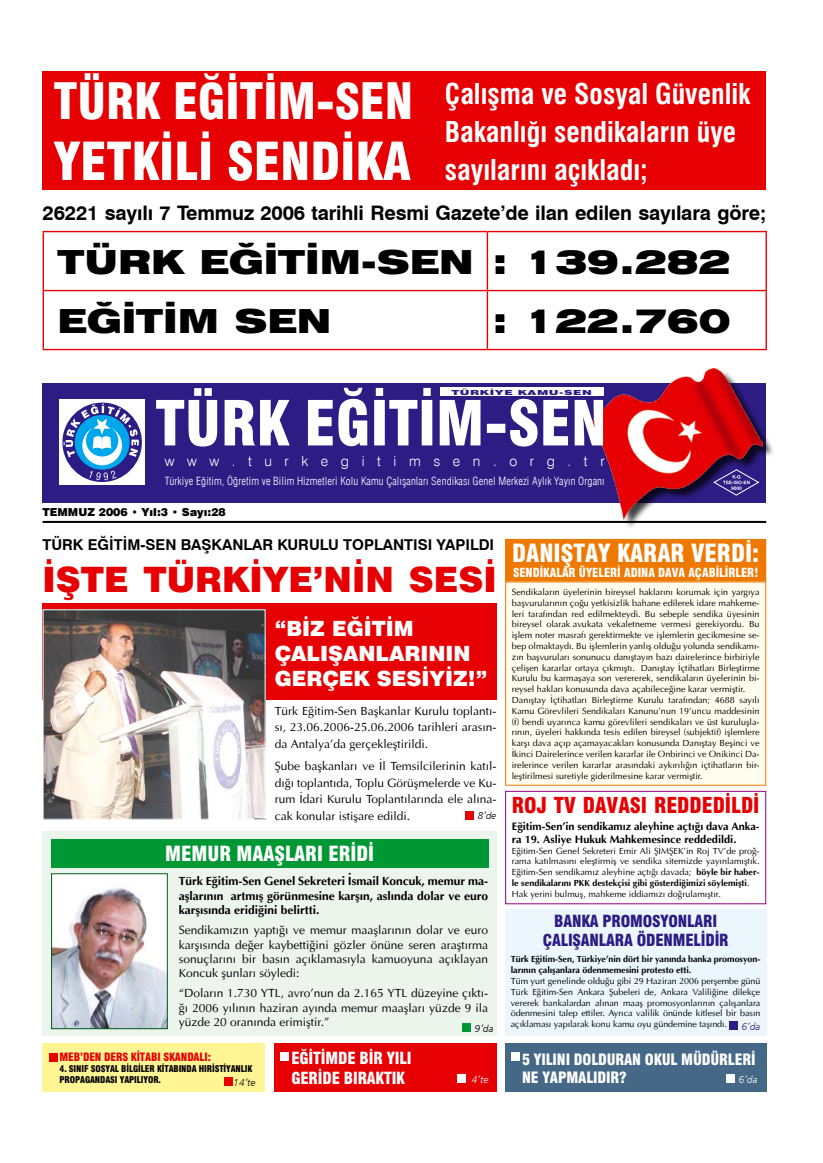
<style>
.page{position:relative;width:823px;height:1163px;background:#fff}
.page>*{position:absolute;margin:0;border:0;box-sizing:border-box;transform-origin:0 0}
.t1{font:900 condensed 51px "Swiss 721 BT";color:#fff}
.t2{font:900 condensed 48px "Swiss 721 BT";color:#fff}
.t3{font:900 35px "Swiss 721 BT";color:#e60003}
.t4{font:900 expanded 33.3px/58.9px "Swiss 721 BT";color:#000}
.t5{font:700 condensed 28px/38.2px "Swiss 721 BT";color:#fff}
.t6{font:900 condensed 24px "Swiss 721 BT";color:#fff}
.t7{font:900 21px/25.2px "Swiss 721 BT";color:#fff}
.t8{font:900 condensed 21px "Swiss 721 BT";color:#e60003}
.t9{font:700 20px "Swiss 721 BT";letter-spacing:-.01em;color:#000}
.t10{font:900 condensed 20px "Swiss 721 BT";color:#fff}
.t11{font:900 condensed 16px/19.2px "Swiss 721 BT";letter-spacing:-.01em;color:#2e1c85;text-align:center}
.t12{font:900 condensed 16px/19.2px "Swiss 721 BT";letter-spacing:-.01em;color:#fff}
.t13{font:700 15px "Swiss 721 BT";color:#000}
.t14{font:900 condensed 15px/18px "Swiss 721 BT";letter-spacing:-.01em;color:#fff}
.t15{font:300 14px "Swiss 721 BT";letter-spacing:.9em;color:#fff}
.t16{font:12px/16.6px "Brittanic";color:#000;text-align:justify}
.t17{font:700 12px/14.4px "Brittanic";color:#000;text-align:justify}
.t18{font:900 condensed 12px "Swiss 721 BT";color:#fff}
.t19{font:300 condensed 11px "Swiss 721 BT";letter-spacing:.01em;color:#fff}
.t20{font:700 11px/13.2px "Brittanic";color:#000}
.t21{font:900 condensed 11px "Swiss 721 BT";letter-spacing:-.01em;color:#e60003}
.t22{font:900 11px "Swiss 721 BT";color:#000}
.t23{font:10px "Humanist 777 BT Light Italic B";color:#000}
.t24{font:10px "Humanist 777 BT Light Italic B";color:#fff}
.t25{font:10px "Humanist 777 BT Light Italic B";color:#2e1c85}
.t26{font:9px/10.8px "Brittanic";color:#000}
.t27{font:700 9px/10.8px "Brittanic";letter-spacing:-.005em;color:#000}
.t28{font:900 condensed 9px/10.8px "Swiss 721 BT";letter-spacing:-.01em;color:#000}
.t29{font:900 7px "Swiss 721 BT";letter-spacing:.045em;color:#2e1c85;scale:1.71 1}
.s1{font-weight:700}
</style>
<div class="page">
<div style="left:43px;top:71px;width:722px;height:118px;background:#e60003"></div>
<div style="left:43px;top:603px;width:453px;height:97px;background:#e60003"></div>
<hr style="left:43px;top:521px;width:722px;height:2px;background:#000">
<div style="left:43px;top:383px;width:722px;height:119px;background:#2e1c85"></div>
<div style="left:60px;top:399px;width:85px;height:86px;background:#fff"></div>
<svg style="left:63px;top:403px;width:76px;height:77px"></svg>
<div style="left:592px;top:369px;width:182px;height:161px;background:#000;opacity:.75"></div>
<img style="left:591px;top:368px;width:171px;height:151px">
<div style="left:439px;top:388px;width:164px;height:8px;background:#fff"></div>
<svg style="left:156px;top:388px;width:446px;height:58px"></svg>
<svg style="left:713px;top:469px;width:46px;height:26px"></svg>
<div style="left:274px;top:1043px;width:223px;height:48px;background:#e60003"></div>
<div style="left:280px;top:1052px;width:8px;height:8px;background:#fff"></div>
<div style="left:456px;top:1074px;width:9px;height:9px;background:#fff"></div>
<div style="left:505px;top:908px;width:260px;height:127px;background:#ebf7fd"></div>
<div style="left:728px;top:1021px;width:9px;height:8px;background:#2e1c85"></div>
<img style="left:45px;top:611px;width:218px;height:206px">
<div style="left:43px;top:609px;width:222px;height:210px;border:1px solid #fff"></div>
<div style="left:43px;top:1043px;width:222px;height:48px;background:#fff594"></div>
<div style="left:49px;top:1052px;width:8px;height:9px;background:#e60003"></div>
<div style="left:224px;top:1077px;width:9px;height:8px;background:#e60003"></div>
<div style="left:505px;top:1043px;width:260px;height:48px;background:#466887"></div>
<div style="left:510px;top:1052px;width:9px;height:8px;background:#fff"></div>
<div style="left:725px;top:1074px;width:9px;height:9px;background:#fff"></div>
<div style="left:505px;top:790px;width:260px;height:114px;border:1px solid #940084"></div>
<div style="left:505px;top:582px;width:260px;height:203px;background:#fffded"></div>
<div style="left:505px;top:539px;width:260px;height:42px;background:#ee7900"></div>
<div style="left:43px;top:830px;width:453px;height:205px;background:#ebf5ec"></div>
<div style="left:51px;top:839px;width:437px;height:28px;background:#009835"></div>
<img style="left:53px;top:875px;width:113px;height:151px">
<div style="left:51px;top:873px;width:117px;height:155px;border:1px solid #005a1b"></div>
<hr style="left:43px;top:231px;width:444px;height:1px;background:#e60003">
<hr style="left:43px;top:232px;width:1px;height:58px;background:#e60003">
<hr style="left:487px;top:231px;width:279px;height:1px;background:#e60003">
<hr style="left:486px;top:232px;width:2px;height:58px;background:#e60003">
<hr style="left:765px;top:232px;width:1px;height:58px;background:#e60003">
<hr style="left:43px;top:290px;width:444px;height:1px;background:#e60003">
<hr style="left:43px;top:291px;width:1px;height:58px;background:#e60003">
<hr style="left:487px;top:290px;width:279px;height:1px;background:#e60003">
<hr style="left:486px;top:291px;width:2px;height:58px;background:#e60003">
<hr style="left:765px;top:291px;width:1px;height:58px;background:#e60003">
<hr style="left:43px;top:349px;width:444px;height:1px;background:#e60003">
<hr style="left:487px;top:349px;width:279px;height:1px;background:#e60003">
<div style="left:464px;top:810px;width:9px;height:9px;background:#e60003"></div>
<div style="left:462px;top:1023px;width:8px;height:9px;background:#009835"></div>
<h2 class="t2" style="left:54px;top:72px;width:360px">TÜRK EĞİTİM-SEN</h2>
<h1 class="t1" style="left:54px;top:131px;width:358px">YETKİLİ SENDİKA</h1>
<h3 class="t9" style="left:43px;top:199px;width:724px">26221 sayılı 7 Temmuz 2006 tarihli Resmi Gazete’de ilan edilen sayılara göre;</h3>
<h3 class="t5" style="left:444px;top:74px;width:307px">Çalışma ve Sosyal Güvenlik<br>Bakanlığı sendikaların üye sayılarını açıkladı;</h3>
<h3 class="t4" style="left:57px;top:232px;width:674px">TÜRK EĞİTİM-SEN : 139.282<br>EĞİTİM SEN</h3>
<h3 class="t4" style="left:492px;top:291px;width:239px">: 122.760</h3>
<p class="t29" style="left:451px;top:388px;width:84px">TÜRKİYE KAMU-SEN</p>
<h3 class="t15" style="left:165px;top:453px;width:441px">www.turkegitimsen.org.tr</h3>
<p class="t19" style="left:165px;top:474px;width:441px">Türkiye Eğitim, Öğretim ve Bilim Hizmetleri Kolu Kamu Çalışanları Sendikası Genel Merkezi Aylık Yayın Organı</p>
<p class="t22" style="left:43px;top:505px;width:185px">TEMMUZ 2006 • Yıl:3 • Sayı:28</p>
<h3 class="t13" style="left:43px;top:534px;width:453px">TÜRK EĞİTİM-SEN BAŞKANLAR KURULU TOPLANTISI YAPILDI</h3>
<h3 class="t3" style="left:43px;top:558px;width:455px">İŞTE TÜRKİYE’NİN SESİ</h3>
<h3 class="t7" style="left:274px;top:615px;width:214px">“BİZ EĞİTİM<br>ÇALIŞANLARININ<br>GERÇEK SESİYİZ!”</h3>
<h3 class="t16" style="left:274px;top:702px;width:223px">Türk Eğitim-Sen Başkanlar Kurulu toplantı&shy;sı, 23.06.2006-25.06.2006 tarihleri arasın&shy;da Antalya’da gerçekleştirildi.</h3>
<h3 class="t16" style="left:274px;top:757px;width:223px">Şube başkanları ve İl Temsilcilerinin katıl&shy;dığı toplantıda, Toplu Görüşmelerde ve Ku&shy;rum İdari Kurulu Toplantılarında ele alına&shy;cak konular istişare edildi.</h3>
<p class="t23" style="left:477px;top:809px;width:20px">8’de</p>
<h3 class="t10" style="left:165px;top:841px;width:210px">MEMUR MAAŞLARI ERİDİ</h3>
<h3 class="t17" style="left:179px;top:873px;width:310px">Türk Eğitim-Sen Genel Sekreteri İsmail Koncuk, memur ma&shy;aşlarının artmış görünmesine karşın, aslında dolar ve euro karşısında eridiğini belirtti.</h3>
<h3 class="t16" style="left:179px;top:922px;width:310px;line-height:14.4px">Sendikamızın yaptığı ve memur maaşlarının dolar ve euro karşısında değer kaybettiğini gözler önüne seren araştırma sonuçlarını bir basın açıklamasıyla kamuoyuna açıklayan Koncuk şunları söyledi:</h3>
<h3 class="t16" style="left:179px;top:985px;width:310px;line-height:14.4px">“Doların 1.730 YTL, avro’nun da 2.165 YTL düzeyine çıktı&shy;ğı 2006 yılının haziran ayında memur maaşları yüzde 9 ila yüzde 20 oranında erimiştir.”</h3>
<p class="t23" style="left:474px;top:1021px;width:20px">9’da</p>
<p class="t21" style="left:60px;top:1050px;width:153px">MEB’DEN DERS KİTABI SKANDALI:</p>
<p class="t28" style="left:60px;top:1063px;width:194px">4. SINIF SOSYAL BİLGİLER KİTABINDA HIRİSTİYANLIK<br>PROPAGANDASI YAPILIYOR.</p>
<p class="t23" style="left:233px;top:1075px;width:24px">14’te</p>
<h3 class="t12" style="left:291px;top:1048px;width:121px">EĞİTİMDE BİR YILI<br>GERİDE BIRAKTIK</h3>
<p class="t24" style="left:471px;top:1072px;width:18px">4’te</p>
<h3 class="t6" style="left:512px;top:539px;width:248px">DANIŞTAY KARAR VERDİ:</h3>
<h3 class="t18" style="left:513px;top:565px;width:246px">SENDİKALAR ÜYELERİ ADINA DAVA AÇABİLİRLER!</h3>
<p class="t26" style="left:511px;top:586px;width:249px">Sendikaların üyelerinin bireysel haklarını korumak için yargıya başvurularının çoğu yetkisizlik bahane edilerek idare mahkeme&shy;leri tarafından red edilmekteydi. Bu sebeple sendika üyesinin bireysel olarak avukata vekaletneme vermesi gerekiyordu. Bu işlem noter masrafı gerektirmekte ve işlemlerin gecikmesine se&shy;bep olmaktaydı. Bu işlemlerin yanlış olduğu yolunda sendikamı&shy;zın başvuruları sonunucu danıştayın bazı dairelerince birbiriyle çelişen kararlar ortaya çıkmıştı. Danıştay İçtihatları Birleştirme Kurulu bu karmaşaya son verererek, sendikaların üyelerinin bi&shy;reysel hakları konusunda dava açabileceğine karar vermiştir.<br>Danıştay İçtihatları Birleştirme Kurulu tarafından; 4688 sayılı Kamu Görevlileri Sendikaları Kanunu’nun 19’uncu maddesinin (f) bendi uyarınca kamu görevlileri sendikaları ve üst kuruluşla&shy;rının, üyeleri hakkında tesis edilen bireysel (subjektif) işlemlere karşı dava açıp açamayacakları konusunda Danıştay Beşinci ve İkinci Dairelerince verilen kararlar ile Onbirinci ve Onikinci Da&shy;irelerince verilen kararlar arasındaki aykırılığın içtihatların bir&shy;leştirilmesi suretiyle giderilmesine karar vermiştir.</p>
<h3 class="t8" style="left:511px;top:793px;width:249px">ROJ TV DAVASI REDDEDİLDİ</h3>
<p class="t20" style="left:511px;top:818px;width:249px">Eğitim-Sen’in sendikamız aleyhine açtığı dava Anka&shy;ra 19. Asliye Hukuk Mahkemesince reddedildi.</p>
<p class="t26" style="left:511px;top:844px;width:249px">Eğitim-Sen Genel Sekreteri Emir Ali ŞİMŞEK’in Roj TV’de proğ&shy;rama katılmasını eleştirmiş ve sendika sitemizde yayınlamıştık.<br>Eğitim-Sen sendikamız aleyhine açtığı davada; <span class="s1">böyle bir haber&shy;le sendikalarını PKK destekçisi gibi gösterdiğimizi söylemişti</span>.<br>Hak yerini bulmuş, mahkeme iddiamızı doğrulamıştır.</p>
<h3 class="t11" style="left:542px;top:911px;width:187px">BANKA PROMOSYONLARI<br>ÇALIŞANLARA ÖDENMELİDİR</h3>
<p class="t27" style="left:510px;top:953px;width:251px">Türk Eğitim-Sen, Türkiye’nin dört bir yanında banka promosyon&shy;larının çalışanlara ödenmemesini protesto etti.</p>
<p class="t26" style="left:510px;top:975px;width:251px;text-align:justify">Tüm yurt genelinde olduğu gibi 29 Haziran 2006 perşembe günü Türk Eğitim-Sen Ankara Şubeleri de, Ankara Valiliğine dilekçe vererek bankalardan alınan maaş promosyonlarının çalışanlara ödenmesini talep ettiler. Ayrıca valilik önünde kitlesel bir basın açıklaması yapılarak konu kamu oyu gündemine taşındı.</p>
<p class="t25" style="left:741px;top:1019px;width:20px">6’da</p>
<h3 class="t14" style="left:522px;top:1049px;width:235px">5 YILINI DOLDURAN OKUL MÜDÜRLERİ<br>NE YAPMALIDIR?</h3>
<p class="t24" style="left:738px;top:1072px;width:20px">6’da</p>
</div>
